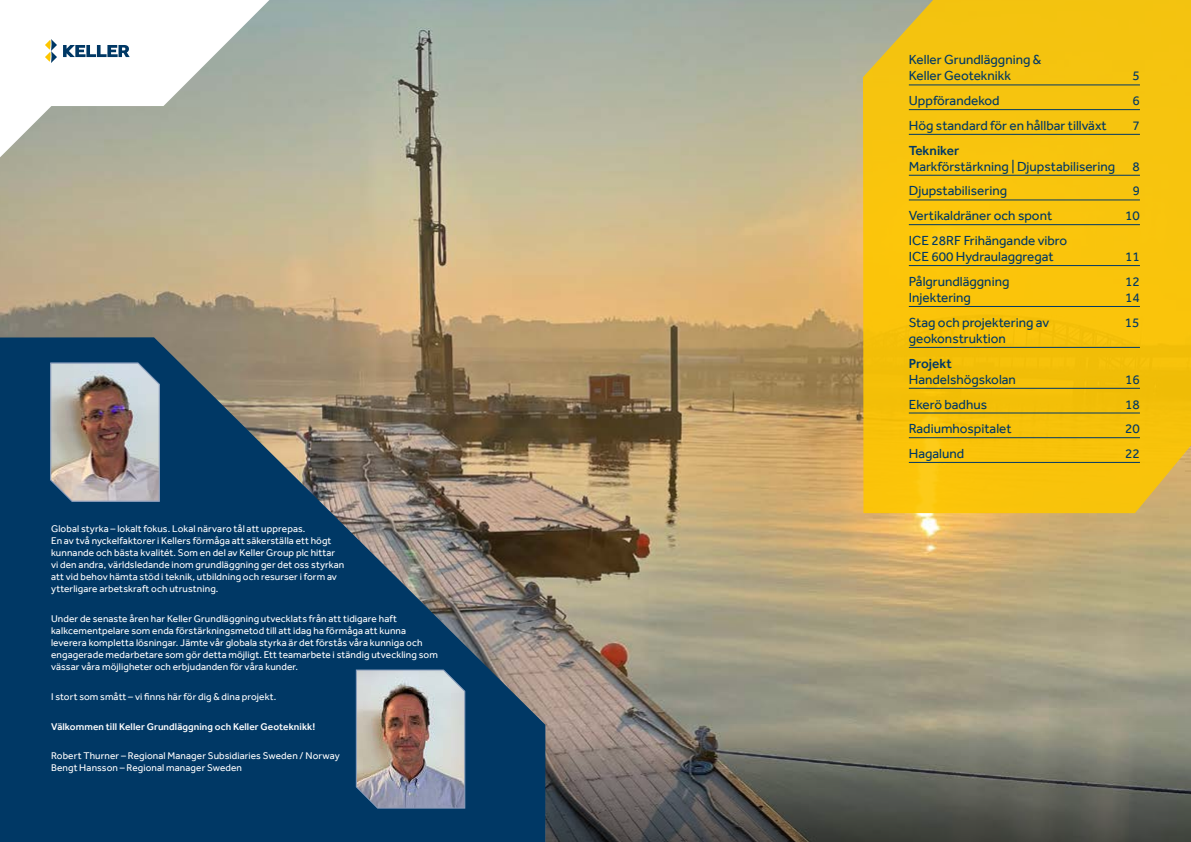
<style>
.page{position:relative;width:1191px;height:842px;background:#fff}
.page>*{position:absolute;margin:0;border:0;box-sizing:border-box;transform-origin:0 0}
.t1{font:13.5px/16.2px "Effra";color:#003865}
.t2{font:500 13.5px "Effra";color:#003865}
.t3{font:10px/12px "Effra";letter-spacing:.01em;color:#fff}
.t4{font:500 10px "Effra";letter-spacing:.01em;color:#fff}
</style>
<div class="page">
<img style="left:0;top:0;width:1191px;height:726px">
<svg style="left:0;top:337px;width:545px;height:505px;background:#2c4d66"></svg>
<div style="left:863px;top:0;width:328px;height:513px;background:#f7c40c"></div>
<hr style="left:909px;top:85px;width:231px;height:1px;background:#003865">
<hr style="left:909px;top:109px;width:231px;height:1px;background:#003865">
<hr style="left:909px;top:134px;width:231px;height:1px;background:#003865">
<hr style="left:909px;top:175px;width:231px;height:1px;background:#003865">
<hr style="left:909px;top:200px;width:231px;height:1px;background:#003865">
<hr style="left:909px;top:224px;width:231px;height:1px;background:#003865">
<hr style="left:909px;top:265px;width:231px;height:1px;background:#003865">
<hr style="left:909px;top:306px;width:231px;height:1px;background:#003865">
<hr style="left:909px;top:347px;width:231px;height:1px;background:#003865">
<hr style="left:909px;top:388px;width:231px;height:1px;background:#003865">
<hr style="left:909px;top:413px;width:231px;height:1px;background:#003865">
<hr style="left:909px;top:437px;width:231px;height:1px;background:#003865">
<hr style="left:909px;top:462px;width:231px;height:1px;background:#003865">
<svg style="left:545px;top:726px;width:646px;height:116px;background:#64645d"></svg>
<svg style="left:0;top:0;width:269px;height:157px"></svg>
<svg style="left:45px;top:39px;width:12px;height:24px"></svg>
<svg style="left:63px;top:45px;width:67px;height:12px"></svg>
<img style="left:356px;top:669px;width:109px;height:139px">
<img style="left:50px;top:363px;width:110px;height:139px">
<p class="t3" style="left:51px;top:523px;width:295px">Global styrka – lokalt fokus. Lokal närvaro tål att upprepas.<br>En av två nyckelfaktorer i Kellers förmåga att säkerställa ett högt kunnande och bästa kvalitét. Som en del av Keller Group plc hittar vi den andra, världsledande inom grundläggning ger det oss styrkan att vid behov hämta stöd i teknik, utbildning och resurser i form av ytterligare arbetskraft och utrustning.</p>
<p class="t3" style="left:51px;top:612px;width:388px">Under de senaste åren har Keller Grundläggning utvecklats från att tidigare haft kalkcementpelare som enda förstärkningsmetod till att idag ha förmåga att kunna leverera kompletta lösningar. Jämte vår globala styrka är det förstås våra kunniga och engagerade medarbetare som gör detta möjligt. Ett teamarbete i ständig utveckling som vässar våra möjligheter och erbjudanden för våra kunder.</p>
<p class="t3" style="left:51px;top:690px;width:227px">I stort som smått – vi finns här för dig &amp; dina projekt.</p>
<p class="t4" style="left:51px;top:720px;width:266px">Välkommen till Keller Grundläggning och Keller Geoteknikk!</p>
<p class="t3" style="left:51px;top:750px;width:290px">Robert Thurner – Regional Manager Subsidiaries Sweden / Norway<br>Bengt Hansson – Regional manager Sweden</p>
<h1 class="t1" style="left:909px;top:51px;width:134px">Keller Grundläggning &amp;<br>Keller Geoteknikk</h1>
<h1 class="t1" style="left:1132px;top:68px;width:9px">5</h1>
<h1 class="t1" style="left:909px;top:92px;width:92px">Uppförandekod</h1>
<h1 class="t1" style="left:1132px;top:92px;width:9px">6</h1>
<h1 class="t1" style="left:909px;top:117px;width:199px">Hög standard för en hållbar tillväxt</h1>
<h1 class="t1" style="left:1132px;top:117px;width:9px">7</h1>
<h1 class="t2" style="left:909px;top:142px;width:52px">Tekniker</h1>
<h1 class="t1" style="left:909px;top:158px;width:208px">Markförstärkning | Djupstabilisering</h1>
<h1 class="t1" style="left:1132px;top:158px;width:9px">8</h1>
<h1 class="t1" style="left:909px;top:183px;width:100px">Djupstabilisering</h1>
<h1 class="t1" style="left:1132px;top:183px;width:9px">9</h1>
<h1 class="t1" style="left:909px;top:207px;width:145px">Vertikaldräner och spont</h1>
<h1 class="t1" style="left:1125px;top:207px;width:16px">10</h1>
<h1 class="t1" style="left:909px;top:232px;width:160px">ICE 28RF Frihängande vibro<br>ICE 600 Hydraulaggregat</h1>
<h1 class="t1" style="left:1125px;top:248px;width:16px">11</h1>
<h1 class="t1" style="left:909px;top:273px;width:102px">Pålgrundläggning</h1>
<h1 class="t1" style="left:1125px;top:273px;width:16px">12</h1>
<h1 class="t1" style="left:909px;top:289px;width:64px">Injektering</h1>
<h1 class="t1" style="left:1125px;top:289px;width:16px">14</h1>
<h1 class="t1" style="left:909px;top:314px;width:142px">Stag och projektering av</h1>
<h1 class="t1" style="left:1125px;top:314px;width:16px">15</h1>
<h1 class="t1" style="left:909px;top:330px;width:99px">geokonstruktion</h1>
<h1 class="t2" style="left:909px;top:355px;width:44px">Projekt</h1>
<h1 class="t1" style="left:909px;top:371px;width:109px">Handelshögskolan</h1>
<h1 class="t1" style="left:1125px;top:371px;width:16px">16</h1>
<h1 class="t1" style="left:909px;top:396px;width:80px">Ekerö badhus</h1>
<h1 class="t1" style="left:1125px;top:396px;width:16px">18</h1>
<h1 class="t1" style="left:909px;top:420px;width:104px">Radiumhospitalet</h1>
<h1 class="t1" style="left:1125px;top:420px;width:16px">20</h1>
<h1 class="t1" style="left:909px;top:445px;width:57px">Hagalund</h1>
<h1 class="t1" style="left:1125px;top:445px;width:16px">22</h1>
</div>
